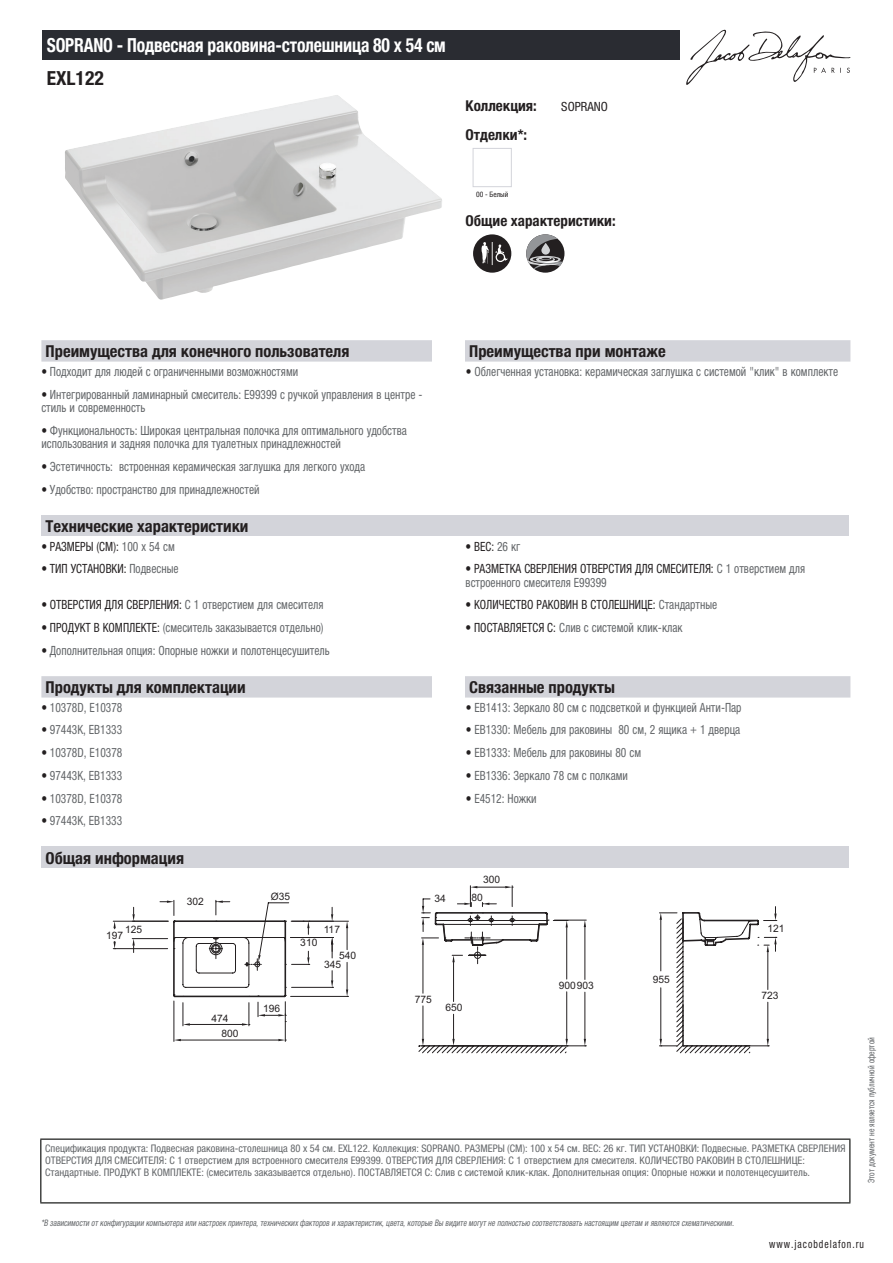
<style>
.page{position:relative;width:893px;height:1263px;background:#fff}
.page>*{position:absolute;margin:0;border:0;box-sizing:border-box;transform-origin:0 0}
.t1{font:700 condensed 19.5px "Helvetica Neue LTCYR";letter-spacing:-.01em;color:#fff;scale:.9 1}
.t2{font:700 condensed 19.5px "Helvetica Neue LTCYR";color:#231f20}
.t3{font:700 condensed 16.5px "Helvetica Neue LTCYR";color:#231f20}
.t4{font:700 condensed 15px "Helvetica Neue LTCYR";color:#231f20}
.t5{font:condensed 12.75px/13.5px "Helvetica Neue LTCYR";color:#626568;scale:.9 1}
.t6{font:condensed 12.75px "Helvetica Neue LTCYR";color:#231f20;scale:.9 1}
.t7{font:condensed 12.75px "Helvetica Neue LTCYR";color:#231f20}
.t8{font:condensed 11.25px "Helvetica Neue LTCYR";letter-spacing:.1em;color:#231f20;scale:.87 1}
.t9{font:condensed 10.5px/12px "Helvetica Neue LTCYR";color:#626568}
.t10{font:10.2px/8.2px "Arial";color:#231f20}
.t11{font:italic condensed 9px "Helvetica Neue LTCYR";color:#626568;scale:.87 1}
.t12{font:condensed 9px "Helvetica Neue LTCYR";color:#626568;scale:.87 1}
.t13{font:condensed 7.5px "Helvetica Neue LTCYR";color:#231f20}
.s1{color:#231f20}
.s2{color:#626568}
</style>
<div class="page">
<svg style="left:686px;top:30px;width:164px;height:55px"></svg>
<img style="left:65px;top:95px;width:377px;height:205px">
<div style="left:473px;top:148px;width:39px;height:39px;border:1px solid #d3d4da"></div>
<svg style="left:473px;top:234px;width:38px;height:39px"></svg>
<svg style="left:526px;top:234px;width:38px;height:39px"></svg>
<svg style="left:526px;top:234px;width:37px;height:35px"></svg>
<div style="left:41px;top:340px;width:809px;height:22px;background:#d3d4da"></div>
<div style="left:432px;top:340px;width:33px;height:22px;background:#fff"></div>
<div style="left:41px;top:515px;width:808px;height:21px;background:#d3d4da"></div>
<div style="left:41px;top:676px;width:809px;height:21px;background:#d3d4da"></div>
<div style="left:432px;top:676px;width:33px;height:21px;background:#fff"></div>
<div style="left:41px;top:847px;width:808px;height:21px;background:#d3d4da"></div>
<hr style="left:113px;top:921px;width:55px;height:1px;background:#231f20">
<hr style="left:113px;top:948px;width:55px;height:1px;background:#231f20">
<svg style="left:113px;top:921px;width:3px;height:8px"></svg>
<svg style="left:113px;top:941px;width:3px;height:8px"></svg>
<hr style="left:174px;top:1001px;width:1px;height:40px;background:#231f20">
<hr style="left:285px;top:1002px;width:1px;height:39px;background:#231f20">
<hr style="left:181px;top:1040px;width:97px;height:1px;background:#231f20">
<svg style="left:174px;top:1039px;width:7px;height:2px"></svg>
<svg style="left:278px;top:1039px;width:8px;height:2px"></svg>
<hr style="left:190px;top:1024px;width:52px;height:1px;background:#231f20">
<svg style="left:183px;top:1003px;width:7px;height:23px"></svg>
<svg style="left:242px;top:1003px;width:8px;height:23px"></svg>
<hr style="left:132px;top:938px;width:36px;height:1px;background:#231f20">
<svg style="left:132px;top:938px;width:3px;height:14px"></svg>
<svg style="left:132px;top:907px;width:3px;height:15px"></svg>
<svg style="left:160px;top:900px;width:15px;height:11px"></svg>
<svg style="left:216px;top:900px;width:14px;height:11px"></svg>
<svg style="left:258px;top:1001px;width:28px;height:21px"></svg>
<svg style="left:173px;top:911px;width:176px;height:87px"></svg>
<svg style="left:209px;top:937px;width:14px;height:22px"></svg>
<svg style="left:245px;top:902px;width:65px;height:68px"></svg>
<svg style="left:418px;top:886px;width:359px;height:167px"></svg>
<div style="left:43px;top:30px;width:637px;height:30px;background:#2a2c32"></div>
<hr style="left:40px;top:1138px;width:810px;height:2px;background:#040503">
<hr style="left:40px;top:1140px;width:1px;height:62px;background:#040503">
<hr style="left:849px;top:1140px;width:1px;height:62px;background:#040503">
<hr style="left:40px;top:1202px;width:810px;height:1px;background:#040503">
<h1 class="t1" style="left:47px;top:34px;width:445px">SOPRANO - Подвесная раковина-столешница 80 х 54 см</h1>
<h1 class="t2" style="left:47px;top:67px;width:58px">EXL122</h1>
<p class="t4" style="left:466px;top:97px;width:73px">Коллекция:</p>
<p class="t7" style="left:561px;top:99px;width:48px">SOPRANO</p>
<p class="t4" style="left:466px;top:126px;width:63px">Отделки*:</p>
<p class="t13" style="left:476px;top:190px;width:34px">00 - Белый</p>
<p class="t4" style="left:466px;top:212px;width:152px">Общие характеристики:</p>
<p class="t3" style="left:46px;top:342px;width:305px">Преимущества для конечного пользователя</p>
<p class="t3" style="left:469px;top:342px;width:198px">Преимущества при монтаже</p>
<p class="t5" style="left:41px;top:365px;width:287px"><span class="s1">•</span> Подходит для людей с ограниченными возможностями</p>
<p class="t5" style="left:466px;top:365px;width:415px"><span class="s1">•</span> Облегченная установка: керамическая заглушка с системой "клик" в комплекте</p>
<p class="t5" style="left:41px;top:387px;width:425px"><span class="s1">•</span> Интегрированный ламинарный смеситель: E99399 с ручкой управления в центре - стиль и современность</p>
<p class="t5" style="left:41px;top:424px;width:408px"><span class="s1">•</span> Функциональность: Широкая центральная полочка для оптимального удобства использования и задняя полочка для туалетных принадлежностей</p>
<p class="t5" style="left:41px;top:460px;width:361px"><span class="s1">•</span> Эстетичность: встроенная керамическая заглушка для легкого ухода</p>
<p class="t5" style="left:41px;top:482px;width:244px"><span class="s1">•</span> Удобство: пространство для принадлежностей</p>
<p class="t3" style="left:46px;top:517px;width:204px">Технические характеристики</p>
<p class="t6" style="left:41px;top:539px;width:150px">• РАЗМЕРЫ (СМ): <span class="s2">100 x 54 см</span></p>
<p class="t6" style="left:466px;top:539px;width:62px">• ВЕС: <span class="s2">26 кг</span></p>
<p class="t6" style="left:41px;top:562px;width:154px">• ТИП УСТАНОВКИ: <span class="s2">Подвесные</span></p>
<p class="t5" style="left:466px;top:562px;width:379px"><span class="s1">• РАЗМЕТКА СВЕРЛЕНИЯ ОТВЕРСТИЯ ДЛЯ СМЕСИТЕЛЯ:</span> С 1 отверстием для встроенного смесителя E99399</p>
<p class="t5" style="left:41px;top:598px;width:315px"><span class="s1">• ОТВЕРСТИЯ ДЛЯ СВЕРЛЕНИЯ:</span> С 1 отверстием для смесителя</p>
<p class="t6" style="left:466px;top:598px;width:281px">• КОЛИЧЕСТВО РАКОВИН В СТОЛЕШНИЦЕ: <span class="s2">Стандартные</span></p>
<p class="t5" style="left:41px;top:621px;width:315px"><span class="s1">• ПРОДУКТ В КОМПЛЕКТЕ:</span> (смеситель заказывается отдельно)</p>
<p class="t5" style="left:466px;top:621px;width:243px"><span class="s1">• ПОСТАВЛЯЕТСЯ С:</span> Слив с системой клик-клак</p>
<p class="t5" style="left:41px;top:644px;width:322px"><span class="s1">•</span> Дополнительная опция: Опорные ножки и полотенцесушитель</p>
<p class="t3" style="left:46px;top:678px;width:202px">Продукты для комплектации</p>
<p class="t3" style="left:469px;top:678px;width:147px">Связанные продукты</p>
<p class="t5" style="left:41px;top:701px;width:92px"><span class="s1">•</span> 10378D, E10378</p>
<p class="t5" style="left:466px;top:701px;width:308px"><span class="s1">•</span> EB1413: Зеркало 80 см с подсветкой и функцией Анти-Пар</p>
<p class="t5" style="left:41px;top:723px;width:91px"><span class="s1">•</span> 97443K, EB1333</p>
<p class="t5" style="left:466px;top:723px;width:306px"><span class="s1">•</span> EB1330: Мебель для раковины 80 см, 2 ящика + 1 дверца</p>
<p class="t5" style="left:41px;top:746px;width:92px"><span class="s1">•</span> 10378D, E10378</p>
<p class="t5" style="left:466px;top:746px;width:196px"><span class="s1">•</span> EB1333: Мебель для раковины 80 см</p>
<p class="t5" style="left:41px;top:769px;width:91px"><span class="s1">•</span> 97443K, EB1333</p>
<p class="t5" style="left:466px;top:769px;width:182px"><span class="s1">•</span> EB1336: Зеркало 78 см с полками</p>
<p class="t5" style="left:41px;top:791px;width:92px"><span class="s1">•</span> 10378D, E10378</p>
<p class="t5" style="left:466px;top:791px;width:80px"><span class="s1">•</span> E4512: Ножки</p>
<p class="t5" style="left:41px;top:814px;width:91px"><span class="s1">•</span> 97443K, EB1333</p>
<p class="t3" style="left:46px;top:849px;width:140px">Общая информация</p>
<p class="t10" style="left:125px;top:926px;width:19px">125</p>
<p class="t10" style="left:106px;top:931px;width:19px">197</p>
<p class="t10" style="left:187px;top:897px;width:19px">302</p>
<p class="t10" style="left:212px;top:1014px;width:19px">474</p>
<p class="t10" style="left:222px;top:1029px;width:19px">800</p>
<p class="t10" style="left:271px;top:892px;width:21px">Ø35</p>
<p class="t10" style="left:324px;top:925px;width:18px">117</p>
<p class="t10" style="left:324px;top:952px;width:34px;text-indent:15px">540<br>345</p>
<p class="t10" style="left:300px;top:939px;width:19px">310</p>
<p class="t10" style="left:263px;top:1005px;width:19px">196</p>
<p class="t10" style="left:434px;top:895px;width:13px">34</p>
<p class="t10" style="left:483px;top:875px;width:19px">300</p>
<p class="t10" style="left:471px;top:893px;width:13px">80</p>
<p class="t10" style="left:415px;top:995px;width:19px">775</p>
<p class="t10" style="left:445px;top:1004px;width:19px">650</p>
<p class="t10" style="left:559px;top:981px;width:37px">900903</p>
<p class="t10" style="left:653px;top:975px;width:19px">955</p>
<p class="t10" style="left:767px;top:924px;width:19px">121</p>
<p class="t10" style="left:761px;top:992px;width:19px">723</p>
<p class="t9" style="left:45px;top:1142px;width:802px">Спецификация продукта: Подвесная раковина-столешница 80 х 54 см. EXL122. Коллекция: SOPRANO. РАЗМЕРЫ (СМ): 100 x 54 см. ВЕС: 26 кг. ТИП УСТАНОВКИ: Подвесные. РАЗМЕТКА СВЕРЛЕНИЯ<br>ОТВЕРСТИЯ ДЛЯ СМЕСИТЕЛЯ: С 1 отверстием для встроенного смесителя E99399. ОТВЕРСТИЯ ДЛЯ СВЕРЛЕНИЯ: С 1 отверстием для смесителя. КОЛИЧЕСТВО РАКОВИН В СТОЛЕШНИЦЕ:<br>Стандартные. ПРОДУКТ В КОМПЛЕКТЕ: (смеситель заказывается отдельно). ПОСТАВЛЯЕТСЯ С: Слив с системой клик-клак. Дополнительная опция: Опорные ножки и полотенцесушитель.</p>
<p class="t11" style="left:41px;top:1218px;width:800px">*В зависимости отконфигурации компьютера или настроек принтера,техническихфакторов и характеристик,цвета,которые Вы видите могутне полностью соответствоватьнастоящим цветам и являются схематическими.</p>
<p class="t12" style="left:866px;top:1183px;width:169px;rotate:-90deg">Этот документ не является публичной офертой</p>
<p class="t8" style="left:769px;top:1237px;width:110px">www.jacobdelafon.ru</p>
</div>
